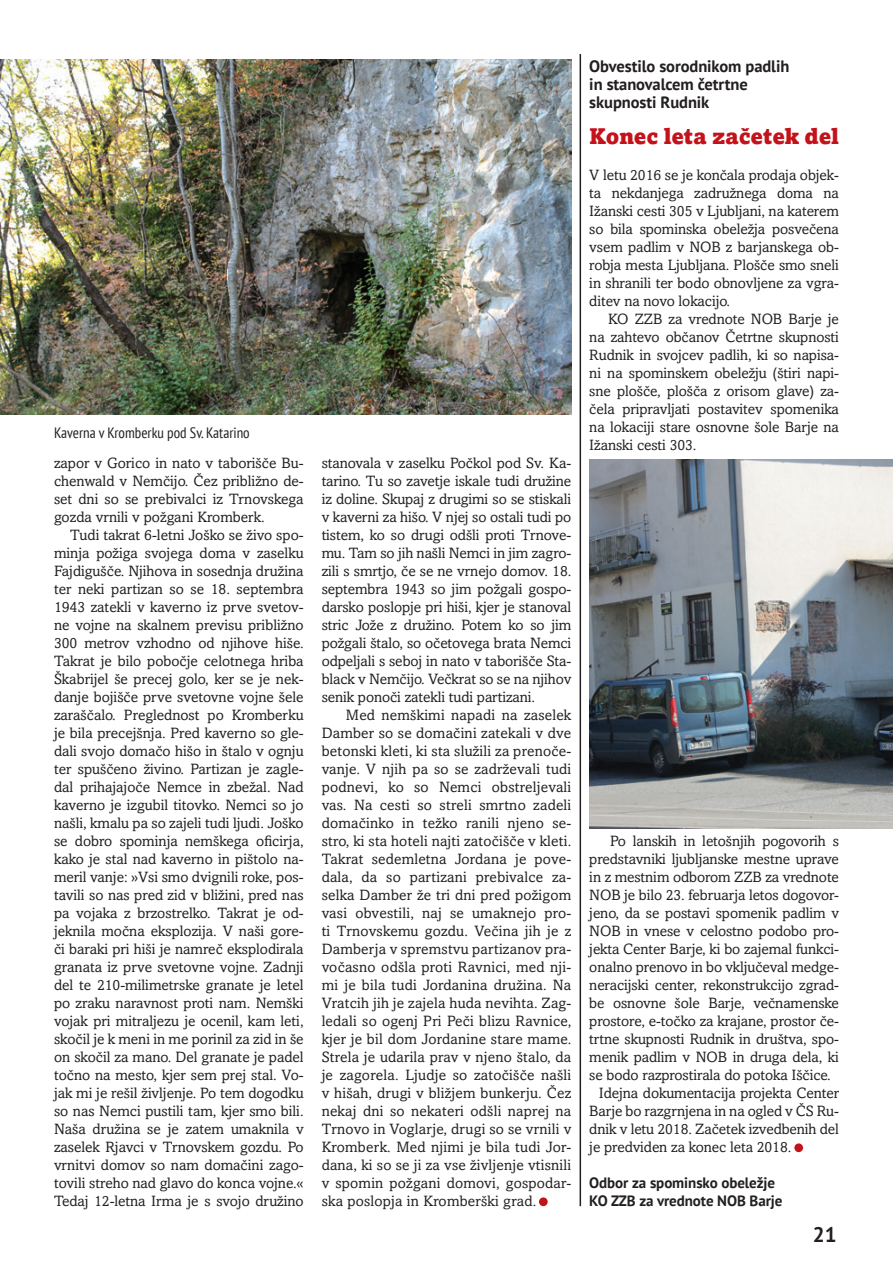
<style>
.page{position:relative;width:893px;height:1263px;background:#fff}
.page>*{position:absolute;margin:0;border:0;box-sizing:border-box;transform-origin:0 0}
.body2{font:900 22.5px "xpro";letter-spacing:-.005em;color:#c4121a}
.t1{font:700 21px "PT Sans";color:#231f20}
.body2-2{font:700 16.5px "PT Sans";letter-spacing:-.005em;color:#231f20}
.body2-3{font:15px/18px "xpro";letter-spacing:-.005em;color:#231f20;text-align:justify}
.body2-4{font:700 15px "PT Sans";letter-spacing:-.005em;color:#231f20}
.podpis_foto{font:condensed 15px "PT Sans";color:#231f20}
</style>
<div class="page">
<img style="left:0;top:60px;width:571px;height:354px">
<hr style="left:580px;top:54px;width:1px;height:1152px;background:#231f20">
<img style="left:589px;top:459px;width:304px;height:369px">
<div style="left:539px;top:1197px;width:9px;height:9px;background:#c4121a;border-radius:50%"></div>
<div style="left:794px;top:1143px;width:9px;height:9px;background:#c4121a;border-radius:50%"></div>
<p class="podpis_foto" style="left:54px;top:423px;width:197px">Kaverna v Kromberku pod Sv. Katarino</p>
<p class="body2-3" style="left:54px;top:454px;width:251px">zapor v Gorico in nato v taborišče Bu&shy;chenwald v Nemčijo. Čez približno de&shy;set dni so se prebivalci iz Trnovskega gozda vrnili v požgani Kromberk.</p>
<p class="body2-3" style="left:54px;top:526px;width:251px;text-indent:16px">Tudi takrat 6-letni Joško se živo spo&shy;minja požiga svojega doma v zaselku Fajdigušče. Njihova in sosednja družina ter neki partizan so se 18. septembra 1943 zatekli v kaverno iz prve svetov&shy;ne vojne na skalnem previsu približno 300 metrov vzhodno od njihove hiše.<br>Takrat je bilo pobočje celotnega hriba Škabrijel še precej golo, ker se je nek&shy;danje bojišče prve svetovne vojne šele zaraščalo. Preglednost po Kromberku je bila precejšnja. Pred kaverno so gle&shy;dali svojo domačo hišo in štalo v ognju ter spuščeno živino. Partizan je zagle&shy;dal prihajajoče Nemce in zbežal. Nad kaverno je izgubil titovko. Nemci so jo našli, kmalu pa so zajeli tudi ljudi. Joško se dobro spominja nemškega oficirja, kako je stal nad kaverno in pištolo na&shy;meril vanje: »Vsi smo dvignili roke, pos&shy;tavili so nas pred zid v bližini, pred nas pa vojaka z brzostrelko. Takrat je od&shy;jeknila močna eksplozija. V naši gore&shy;či baraki pri hiši je namreč eksplodirala granata iz prve svetovne vojne. Zadnji del te 210-milimetrske granate je letel po zraku naravnost proti nam. Nemški vojak pri mitraljezu je ocenil, kam leti, skočil je k meni in me porinil za zid in še on skočil za mano. Del granate je padel točno na mesto, kjer sem prej stal. Vo&shy;jak mi je rešil življenje. Po tem dogodku so nas Nemci pustili tam, kjer smo bili.<br>Naša družina se je zatem umaknila v zaselek Rjavci v Trnovskem gozdu. Po vrnitvi domov so nam domačini zago&shy;tovili streho nad glavo do konca vojne.« Tedaj 12-letna Irma je s svojo družino</p>
<p class="body2-3" style="left:322px;top:454px;width:251px">stanovala v zaselku Počkol pod Sv. Ka&shy;tarino. Tu so zavetje iskale tudi družine iz doline. Skupaj z drugimi so se stiskali v kaverni za hišo. V njej so ostali tudi po tistem, ko so drugi odšli proti Trnove&shy;mu. Tam so jih našli Nemci in jim zagro&shy;zili s smrtjo, če se ne vrnejo domov. 18. septembra 1943 so jim požgali gospo&shy;darsko poslopje pri hiši, kjer je stanoval stric Jože z družino. Potem ko so jim požgali štalo, so očetovega brata Nemci odpeljali s seboj in nato v taborišče Sta&shy;black v Nemčijo. Večkrat so se na njihov senik ponoči zatekli tudi partizani.</p>
<p class="body2-3" style="left:322px;top:706px;width:251px;text-indent:24px">Med nemškimi napadi na zaselek Damber so se domačini zatekali v dve betonski kleti, ki sta služili za prenoče&shy;vanje. V njih pa so se zadrževali tudi podnevi, ko so Nemci obstreljevali vas. Na cesti so streli smrtno zadeli domačinko in težko ranili njeno se&shy;stro, ki sta hoteli najti zatočišče v kleti.<br>Takrat sedemletna Jordana je pove&shy;dala, da so partizani prebivalce za&shy;selka Damber že tri dni pred požigom vasi obvestili, naj se umaknejo pro&shy;ti Trnovskemu gozdu. Večina jih je z Damberja v spremstvu partizanov pra&shy;vočasno odšla proti Ravnici, med nji&shy;mi je bila tudi Jordanina družina. Na Vratcih jih je zajela huda nevihta. Zag&shy;ledali so ogenj Pri Peči blizu Ravnice, kjer je bil dom Jordanine stare mame.<br>Strela je udarila prav v njeno štalo, da je zagorela. Ljudje so zatočišče našli v hišah, drugi v bližjem bunkerju. Čez nekaj dni so nekateri odšli naprej na Trnovo in Voglarje, drugi so se vrnili v Kromberk. Med njimi je bila tudi Jor&shy;dana, ki so se ji za vse življenje vtisnili v spomin požgani domovi, gospodar&shy;ska poslopja in Kromberški grad.</p>
<p class="body2-2" style="left:589px;top:55px;width:202px">Obvestilo sorodnikom padlih</p>
<p class="body2-2" style="left:589px;top:73px;width:160px">in stanovalcem četrtne</p>
<p class="body2-2" style="left:589px;top:91px;width:122px">skupnosti Rudnik</p>
<p class="body2" style="left:589px;top:122px;width:251px">Konec leta začetek del</p>
<p class="body2-3" style="left:589px;top:166px;width:251px">V letu 2016 se je končala prodaja objek&shy;ta nekdanjega zadružnega doma na Ižanski cesti 305 v Ljubljani, na katerem so bila spominska obeležja posvečena vsem padlim v NOB z barjanskega ob&shy;robja mesta Ljubljana. Plošče smo sneli in shranili ter bodo obnovljene za vgra&shy;ditev na novo lokacijo.</p>
<p class="body2-3" style="left:589px;top:310px;width:251px;text-indent:19px">KO ZZB za vrednote NOB Barje je na zahtevo občanov Četrtne skupnosti Rudnik in svojcev padlih, ki so napisa&shy;ni na spominskem obeležju (štiri napi&shy;sne plošče, plošča z orisom glave) za&shy;čela pripravljati postavitev spomenika na lokaciji stare osnovne šole Barje na Ižanski cesti 303.</p>
<p class="body2-3" style="left:589px;top:832px;width:251px;text-indent:21px">Po lanskih in letošnjih pogovorih s predstavniki ljubljanske mestne uprave in z mestnim odborom ZZB za vrednote NOB je bilo 23. februarja letos dogovor&shy;jeno, da se postavi spomenik padlim v NOB in vnese v celostno podobo pro&shy;jekta Center Barje, ki bo zajemal funkci&shy;onalno prenovo in bo vključeval medge&shy;neracijski center, rekonstrukcijo zgrad&shy;be osnovne šole Barje, večnamenske prostore, e-točko za krajane, prostor če&shy;trtne skupnosti Rudnik in društva, spo&shy;menik padlim v NOB in druga dela, ki se bodo razprostirala do potoka Iščice.</p>
<p class="body2-3" style="left:589px;top:1084px;width:251px;text-indent:10px">Idejna dokumentacija projekta Center Barje bo razgrnjena in na ogled v ČS Ru&shy;dnik v letu 2018. Začetek izvedbenih del je predviden za konec leta 2018.</p>
<p class="body2-4" style="left:589px;top:1173px;width:187px">Odbor za spominsko obeležje</p>
<p class="body2-4" style="left:589px;top:1191px;width:195px">KO ZZB za vrednote NOB Barje</p>
<h2 class="t1" style="left:813px;top:1220px;width:25px">21</h2>
</div>
